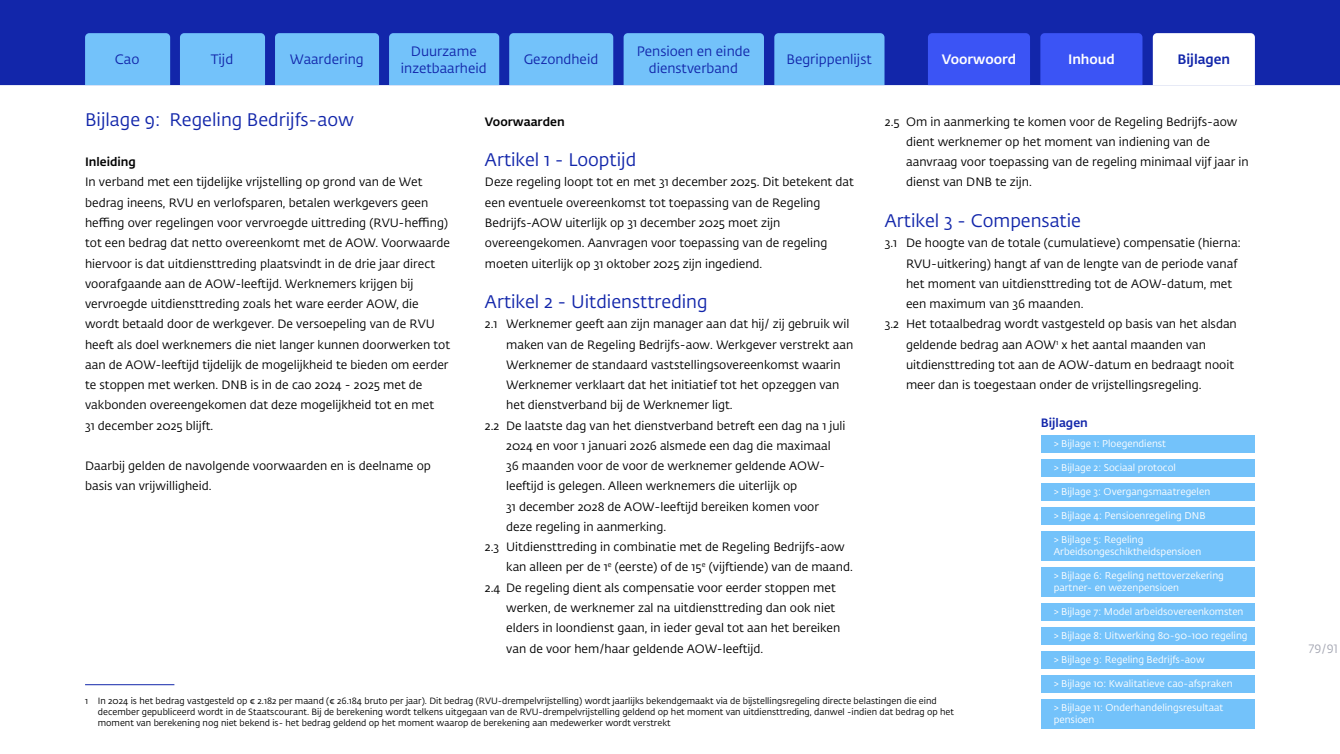
<style>
.page{position:relative;width:1340px;height:754px;background:#fff}
.page>*{position:absolute;margin:0;border:0;box-sizing:border-box;transform-origin:0 0}
.H4_Paragraafkop{font:18px "DNB Fedra";color:#1226aa}
.H3_Paragraafkop{font:18px "DNB Fedra";color:#1226aa}
.t1{font:13.5px/16.5px "DNB Fedra";color:#1226aa;text-align:center}
.t2{font:500 13.5px "DNB Fedra";color:#fff}
.t3{font:500 13.5px "DNB Fedra";color:#1226aa}
.P_Broodtekst{font:12px/20.2px "DNB Fedra";color:#000}
.H4_Alineakop{font:500 12px "DNB Fedra";color:#000}
.t4{font:500 12px "DNB Fedra";color:#1226aa}
.t5{font:12px "DNB Fedra";color:#a4a6b2}
.t6{font:9.75px/12px "DNB Fedra";color:#fff}
.Voetnoot{font:9px/10.8px "DNB Fedra";color:#000}
</style>
<div class="page">
<div style="left:0;top:0;width:1339px;height:85px;background:#1226aa"></div>
<div style="left:928px;top:33px;width:102px;height:52px;background:#3b54f5"></div>
<div style="left:1040px;top:33px;width:102px;height:52px;background:#3b54f5"></div>
<div style="left:180px;top:33px;width:85px;height:52px;background:#73c2fa"></div>
<div style="left:509px;top:33px;width:104px;height:52px;background:#73c2fa"></div>
<div style="left:275px;top:33px;width:104px;height:52px;background:#73c2fa"></div>
<div style="left:623px;top:33px;width:141px;height:52px;background:#73c2fa"></div>
<div style="left:389px;top:33px;width:110px;height:52px;background:#73c2fa"></div>
<div style="left:774px;top:33px;width:110px;height:52px;background:#73c2fa"></div>
<div style="left:85px;top:33px;width:85px;height:52px;background:#73c2fa"></div>
<svg style="left:1152px;top:33px;width:102px;height:52px"></svg>
<div style="left:1040px;top:435px;width:214px;height:18px;background:#73c2fa"></div>
<div style="left:1040px;top:459px;width:214px;height:17px;background:#73c2fa"></div>
<div style="left:1040px;top:567px;width:214px;height:30px;background:#73c2fa"></div>
<div style="left:1040px;top:483px;width:214px;height:17px;background:#73c2fa"></div>
<div style="left:1040px;top:603px;width:214px;height:18px;background:#73c2fa"></div>
<div style="left:1040px;top:507px;width:214px;height:17px;background:#73c2fa"></div>
<div style="left:1040px;top:627px;width:214px;height:18px;background:#73c2fa"></div>
<div style="left:1040px;top:531px;width:214px;height:30px;background:#73c2fa"></div>
<div style="left:1040px;top:651px;width:214px;height:18px;background:#73c2fa"></div>
<div style="left:1040px;top:675px;width:214px;height:18px;background:#73c2fa"></div>
<div style="left:1040px;top:699px;width:214px;height:30px;background:#73c2fa"></div>
<hr style="left:85px;top:684px;width:89px;height:1px;background:#1226aa">
<p class="t1" style="left:636px;top:43px;width:115px">Pensioen en einde dienstverband</p>
<p class="t1" style="left:401px;top:43px;width:87px">Duurzame inzetbaarheid</p>
<p class="t1" style="left:115px;top:52px;width:26px">Cao</p>
<p class="t1" style="left:786px;top:52px;width:87px">Begrippenlijst</p>
<p class="t3" style="left:1177px;top:51px;width:54px">Bijlagen</p>
<p class="t1" style="left:211px;top:52px;width:24px">Tijd</p>
<p class="t1" style="left:290px;top:52px;width:75px">Waardering</p>
<p class="t1" style="left:523px;top:52px;width:76px">Gezondheid</p>
<p class="t2" style="left:941px;top:51px;width:76px">Voorwoord</p>
<p class="t2" style="left:1068px;top:51px;width:48px">Inhoud</p>
<h3 class="H3_Paragraafkop" style="left:85px;top:108px;width:270px">Bijlage 9: Regeling Bedrijfs-aow</h3>
<h4 class="H4_Alineakop" style="left:85px;top:154px;width:52px">Inleiding</h4>
<p class="P_Broodtekst" style="left:85px;top:172px;width:367px">In verband met een tijdelijke vrijstelling op grond van de Wet bedrag ineens, RVU en verlofsparen, betalen werkgevers geen heffing over regelingen voor vervroegde uittreding (RVU-heffing) tot een bedrag dat netto overeenkomt met de AOW. Voorwaarde hiervoor is dat uitdiensttreding plaatsvindt in de drie jaar direct voorafgaande aan de AOW-leeftijd. Werknemers krijgen bij vervroegde uitdiensttreding zoals het ware eerder AOW, die wordt betaald door de werkgever. De versoepeling van de RVU heeft als doel werknemers die niet langer kunnen doorwerken tot aan de AOW-leeftijd tijdelijk de mogelijkheid te bieden om eerder te stoppen met werken. DNB is in de cao 2024 - 2025 met de vakbonden overeengekomen dat deze mogelijkheid tot en met<br>31 december 2025 blijft.</p>
<p class="P_Broodtekst" style="left:85px;top:456px;width:347px">Daarbij gelden de navolgende voorwaarden en is deelname op basis van vrijwilligheid.</p>
<p class="P_Broodtekst" style="left:906px;top:111px;width:344px;text-indent:-21px">2.5 Om in aanmerking te komen voor de Regeling Bedrijfs-aow dient werknemer op het moment van indiening van de aanvraag voor toepassing van de regeling minimaal vijf jaar in dienst van DNB te zijn.</p>
<h4 class="H4_Paragraafkop" style="left:884px;top:210px;width:198px">Artikel 3 - Compensatie</h4>
<p class="P_Broodtekst" style="left:906px;top:233px;width:336px;text-indent:-21px">3.1 De hoogte van de totale (cumulatieve) compensatie (hierna:<br>RVU-uitkering) hangt af van de lengte van de periode vanaf het moment van uitdiensttreding tot de AOW-datum, met een maximum van 36 maanden.</p>
<p class="P_Broodtekst" style="left:906px;top:314px;width:332px;text-indent:-21px">3.2 Het totaalbedrag wordt vastgesteld op basis van het alsdan geldende bedrag aan AOW<sup>1</sup> x het aantal maanden van uitdiensttreding tot aan de AOW-datum en bedraagt nooit meer dan is toegestaan onder de vrijstellingsregeling.</p>
<h4 class="H4_Alineakop" style="left:485px;top:114px;width:81px">Voorwaarden</h4>
<h4 class="H4_Paragraafkop" style="left:485px;top:149px;width:153px">Artikel 1 - Looptijd</h4>
<p class="P_Broodtekst" style="left:485px;top:172px;width:370px">Deze regeling loopt tot en met 31 december 2025. Dit betekent dat een eventuele overeenkomst tot toepassing van de Regeling Bedrijfs-AOW uiterlijk op 31 december 2025 moet zijn overeengekomen. Aanvragen voor toepassing van de regeling moeten uiterlijk op 31 oktober 2025 zijn ingediend.</p>
<h4 class="H4_Paragraafkop" style="left:485px;top:291px;width:224px">Artikel 2 - Uitdiensttreding</h4>
<p class="P_Broodtekst" style="left:506px;top:314px;width:348px;text-indent:-21px">2.1 Werknemer geeft aan zijn manager aan dat hij/ zij gebruik wil maken van de Regeling Bedrijfs-aow. Werkgever verstrekt aan Werknemer de standaard vaststellingsovereenkomst waarin Werknemer verklaart dat het initiatief tot het opzeggen van het dienstverband bij de Werknemer ligt.</p>
<p class="P_Broodtekst" style="left:506px;top:415px;width:341px;text-indent:-21px">2.2 De laatste dag van het dienstverband betreft een dag na 1 juli 2024 en voor 1 januari 2026 alsmede een dag die maximaal 36 maanden voor de voor de werknemer geldende AOW&shy;leeftijd is gelegen. Alleen werknemers die uiterlijk op<br>31 december 2028 de AOW-leeftijd bereiken komen voor deze regeling in aanmerking.</p>
<p class="P_Broodtekst" style="left:506px;top:537px;width:348px;text-indent:-21px">2.3 Uitdiensttreding in combinatie met de Regeling Bedrijfs-aow kan alleen per de 1<sup>e</sup> (eerste) of de 15<sup>e</sup> (vijftiende) van de maand.</p>
<p class="P_Broodtekst" style="left:506px;top:577px;width:335px;text-indent:-21px">2.4 De regeling dient als compensatie voor eerder stoppen met werken, de werknemer zal na uitdiensttreding dan ook niet elders in loondienst gaan, in ieder geval tot aan het bereiken van de voor hem/haar geldende AOW-leeftijd.</p>
<p class="t4" style="left:1040px;top:415px;width:48px">Bijlagen</p>
<p class="t6" style="left:1053px;top:437px;width:114px">&gt; Bijlage 1: Ploegendienst</p>
<p class="t6" style="left:1053px;top:461px;width:124px">&gt; Bijlage 2: Sociaal protocol</p>
<p class="t6" style="left:1053px;top:485px;width:158px">&gt; Bijlage 3: Overgangsmaatregelen</p>
<p class="t6" style="left:1053px;top:509px;width:153px">&gt; Bijlage 4: Pensioenregeling DNB</p>
<p class="t6" style="left:1053px;top:533px;width:149px">&gt; Bijlage 5: Regeling<br>Arbeidsongeschiktheidspensioen</p>
<p class="t6" style="left:1053px;top:570px;width:172px">&gt; Bijlage 6: Regeling nettoverzekering partner- en wezenpensioen</p>
<p class="t6" style="left:1053px;top:606px;width:191px">&gt; Bijlage 7: Model arbeidsovereenkomsten</p>
<p class="t6" style="left:1053px;top:630px;width:195px">&gt; Bijlage 8: Uitwerking 80-90-100 regeling</p>
<p class="t6" style="left:1053px;top:654px;width:152px">&gt; Bijlage 9: Regeling Bedrijfs-aow</p>
<p class="t6" style="left:1053px;top:678px;width:180px">&gt; Bijlage 10: Kwalitatieve cao-afspraken</p>
<p class="t6" style="left:1053px;top:702px;width:171px">&gt; Bijlage 11: Onderhandelingsresultaat pensioen</p>
<p class="Voetnoot" style="left:98px;top:695px;width:857px;text-indent:-13px">1 In 2024 is het bedrag vastgesteld op € 2.182 per maand (€ 26.184 bruto per jaar). Dit bedrag (RVU-drempelvrijstelling) wordt jaarlijks bekendgemaakt via de bijstellingsregeling directe belastingen die eind december gepubliceerd wordt in de Staatscourant. Bij de berekening wordt telkens uitgegaan van de RVU-drempelvrijstelling geldend op het moment van uitdiensttreding, danwel -indien dat bedrag op het moment van berekening nog niet bekend is- het bedrag geldend op het moment waarop de berekening aan medewerker wordt verstrekt</p>
<p class="t5" style="left:1308px;top:641px;width:31px">79/91</p>
</div>
